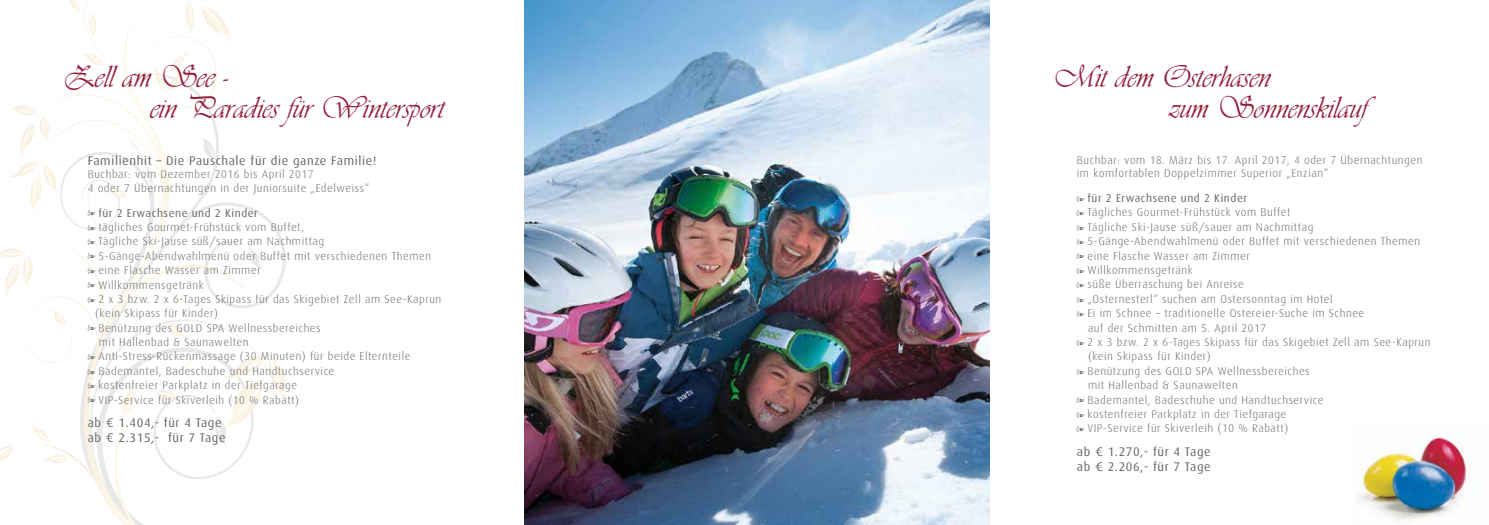
<style>
.page{position:relative;width:1489px;height:525px;background:#fff}
.page>*{position:absolute;margin:0;border:0;box-sizing:border-box;transform-origin:0 0}
.t1{font:32.5px/31.2px "Vivaldi";color:#93203f;scale:.95 1}
.t2{font:12.5px/15px "Dax";letter-spacing:.05em;color:#646567}
.t3{font:300 11.25px/13.5px "Dax";letter-spacing:.05em;color:#646567}
.t4{font:11.25px "Dax";letter-spacing:.05em;color:#646567}
.s1{font-family:"L Decoration Pi One";font-size:7.5px}
.s2{font-family:"L Decoration Pi One";font-weight:400;font-size:7.5px}
.s3{font-family:"Dax Regular Caps Exp"}
</style>
<div class="page">
<img style="left:1359px;top:434px;width:108px;height:87px">
<svg style="left:26px;top:0;width:243px;height:524px"></svg>
<svg style="left:0;top:248px;width:34px;height:50px"></svg>
<svg style="left:184px;top:0;width:49px;height:44px"></svg>
<svg style="left:10px;top:104px;width:51px;height:110px"></svg>
<svg style="left:211px;top:355px;width:78px;height:91px"></svg>
<svg style="left:152px;top:53px;width:38px;height:38px"></svg>
<svg style="left:122px;top:383px;width:15px;height:33px"></svg>
<svg style="left:31px;top:423px;width:19px;height:19px"></svg>
<svg style="left:43px;top:454px;width:26px;height:10px"></svg>
<svg style="left:0;top:446px;width:13px;height:15px"></svg>
<svg style="left:108px;top:189px;width:20px;height:9px"></svg>
<svg style="left:50px;top:310px;width:17px;height:15px"></svg>
<svg style="left:166px;top:323px;width:23px;height:17px"></svg>
<svg style="left:156px;top:390px;width:24px;height:11px"></svg>
<svg style="left:87px;top:12px;width:11px;height:24px"></svg>
<svg style="left:81px;top:53px;width:23px;height:13px"></svg>
<svg style="left:66px;top:0;width:15px;height:12px"></svg>
<img style="left:524px;top:0;width:465px;height:524px">
<h1 class="t1" style="left:150px;top:61px;width:311px;text-indent:-86px">Zell am See -<br>ein Paradies für Wintersport</h1>
<p class="t2" style="left:88px;top:153px;width:290px">Familienhit – Die Pauschale für die ganze Familie!</p>
<p class="t3" style="left:88px;top:167px;width:283px">Buchbar: vom Dezember 2016 bis April 2017<br>4 oder 7 Übernachtungen in der Juniorsuite „Edelweiss“</p>
<p class="t4" style="left:88px;top:206px;width:172px"><span class="s1">i</span> für 2 Erwachsene und 2 Kinder</p>
<p class="t3" style="left:88px;top:220px;width:218px"><span class="s2">i</span> tägliches Gourmet-Frühstück vom Buffet,</p>
<p class="t3" style="left:88px;top:235px;width:238px"><span class="s2">i</span> Tägliche Ski-Jause süß/sauer am Nachmittag</p>
<p class="t3" style="left:88px;top:249px;width:345px"><span class="s2">i</span> 5-Gänge-Abendwahlmenü oder Buffet mit verschiedenen Themen</p>
<p class="t3" style="left:88px;top:263px;width:174px"><span class="s2">i</span> eine Flasche Wasser am Zimmer</p>
<p class="t3" style="left:88px;top:278px;width:117px"><span class="s2">i</span> Willkommensgetränk</p>
<p class="t3" style="left:88px;top:292px;width:355px"><span class="s2">i</span> 2 x 3 bzw. 2 x 6-Tages Skipass für das Skigebiet Zell am See-Kaprun</p>
<p class="t3" style="left:95px;top:306px;width:124px">(kein Skipass für Kinder)</p>
<p class="t3" style="left:88px;top:321px;width:234px"><span class="s2">i</span> Benützung des GOLD SPA Wellnessbereiches</p>
<p class="t3" style="left:99px;top:335px;width:151px">mit Hallenbad &amp; Saunawelten</p>
<p class="t3" style="left:88px;top:350px;width:324px"><span class="s2">i</span> Anti-Stress-Rückenmassage (30 Minuten) für beide Elternteile</p>
<p class="t3" style="left:88px;top:364px;width:248px"><span class="s2">i</span> Bademantel, Badeschuhe und Handtuchservice</p>
<p class="t3" style="left:88px;top:378px;width:211px"><span class="s2">i</span> kostenfreier Parkplatz in der Tiefgarage</p>
<p class="t3" style="left:88px;top:393px;width:213px"><span class="s2">i</span> VIP-Service für Skiverleih (10 % Rabatt)</p>
<p class="t2" style="left:88px;top:415px;width:139px">ab <span class="s3">€</span> 1.404,- für 4 Tage ab <span class="s3">€</span> 2.315,- für 7 Tage</p>
<h1 class="t1" style="left:1168px;top:61px;width:227px;text-indent:-116px">Mit dem Osterhasen<br>zum Sonnenskilauf</h1>
<p class="t3" style="left:1076px;top:153px;width:347px">Buchbar: vom 18. März bis 17. April 2017, 4 oder 7 Übernachtungen im komfortablen Doppelzimmer Superior „Enzian“</p>
<p class="t4" style="left:1076px;top:192px;width:172px"><span class="s1">i</span> für 2 Erwachsene und 2 Kinder</p>
<p class="t3" style="left:1076px;top:206px;width:215px"><span class="s2">i</span> Tägliches Gourmet-Frühstück vom Buffet</p>
<p class="t3" style="left:1076px;top:220px;width:238px"><span class="s2">i</span> Tägliche Ski-Jause süß/sauer am Nachmittag</p>
<p class="t3" style="left:1076px;top:234px;width:345px"><span class="s2">i</span> 5-Gänge-Abendwahlmenü oder Buffet mit verschiedenen Themen</p>
<p class="t3" style="left:1076px;top:249px;width:174px"><span class="s2">i</span> eine Flasche Wasser am Zimmer</p>
<p class="t3" style="left:1076px;top:263px;width:117px"><span class="s2">i</span> Willkommensgetränk</p>
<p class="t3" style="left:1076px;top:278px;width:168px"><span class="s2">i</span> süße Überraschung bei Anreise</p>
<p class="t3" style="left:1076px;top:292px;width:257px"><span class="s2">i</span> „Osternesterl“ suchen am Ostersonntag im Hotel</p>
<p class="t3" style="left:1076px;top:306px;width:289px"><span class="s2">i</span> Ei im Schnee – traditionelle Ostereier-Suche im Schnee</p>
<p class="t3" style="left:1087px;top:321px;width:180px">auf der Schmitten am 5. April 2017</p>
<p class="t3" style="left:1076px;top:335px;width:355px"><span class="s2">i</span> 2 x 3 bzw. 2 x 6-Tages Skipass für das Skigebiet Zell am See-Kaprun</p>
<p class="t3" style="left:1087px;top:349px;width:124px">(kein Skipass für Kinder)</p>
<p class="t3" style="left:1076px;top:364px;width:234px"><span class="s2">i</span> Benützung des GOLD SPA Wellnessbereiches</p>
<p class="t3" style="left:1087px;top:378px;width:151px">mit Hallenbad &amp; Saunawelten</p>
<p class="t3" style="left:1076px;top:393px;width:248px"><span class="s2">i</span> Bademantel, Badeschuhe und Handtuchservice</p>
<p class="t3" style="left:1076px;top:407px;width:211px"><span class="s2">i</span> kostenfreier Parkplatz in der Tiefgarage</p>
<p class="t3" style="left:1076px;top:421px;width:213px"><span class="s2">i</span> VIP-Service für Skiverleih (10 % Rabatt)</p>
<p class="t2" style="left:1076px;top:444px;width:135px">ab <span class="s3">€</span> 1.270,- für 4 Tage ab <span class="s3">€</span> 2.206,- für 7 Tage</p>
</div>
